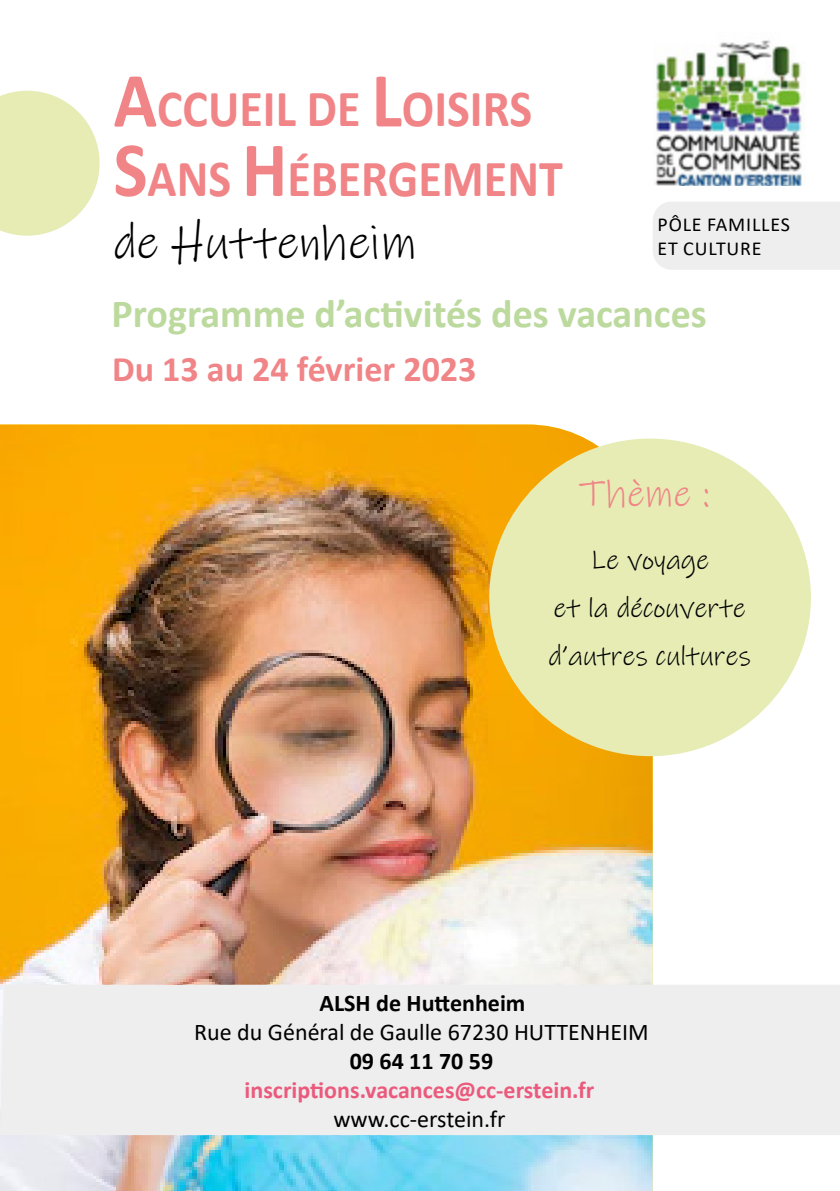
<style>
.page{position:relative;width:840px;height:1191px;background:#fff}
.page>*{position:absolute;margin:0;border:0;box-sizing:border-box;transform-origin:0 0}
.t1{font:700 52.4px "Calibri";color:#f08487;scale:.92 1}
.t2{font:48px "Ink Free";color:#000}
.t3{font:700 40px "Calibri";color:#bcd99e}
.t4{font:38px "Ink Free";color:#f08487}
.t5{font:700 36px "Calibri";color:#f08487}
.t6{font:28px/48px "Ink Free";color:#000;text-align:center}
.t7{font:24px "Calibri";color:#000}
.t8{font:700 24px "Calibri";color:#eb5a7c}
.t9{font:700 24px "Calibri";color:#000}
.t10{font:19.8px/24px "Calibri";letter-spacing:.04em;color:#000}
.s1{font-size:78.4px}
</style>
<div class="page">
<svg style="left:0;top:91px;width:100px;height:145px"></svg>
<img style="left:0;top:424px;width:652px;height:767px">
<div style="left:0;top:984px;width:839px;height:151px;background:#eee"></div>
<img style="left:655px;top:40px;width:147px;height:146px">
<div style="left:653px;top:202px;width:186px;height:68px;background:#eee"></div>
<div style="left:489px;top:438px;width:321px;height:318px;background:#e6ecb4;border-radius:50%"></div>
<h1 class="t1" style="left:113px;top:72px;width:456px"><span class="s1">A</span>CCUEIL DE <span class="s1">L</span>OISIRS</h1>
<h1 class="t1" style="left:113px;top:141px;width:489px"><span class="s1">S</span>ANS <span class="s1">H</span>ÉBERGEMENT</h1>
<h2 class="t2" style="left:113px;top:212px;width:304px">de Huttenheim</h2>
<p class="t10" style="left:657px;top:212px;width:134px">PÔLE FAMILLES<br>ET CULTURE</p>
<h3 class="t3" style="left:111px;top:285px;width:596px">Programme d’activités des vacances</h3>
<h3 class="t5" style="left:112px;top:344px;width:366px">Du 13 au 24 février 2023</h3>
<h3 class="t4" style="left:578px;top:469px;width:132px">Thème :</h3>
<p class="t6" style="left:548px;top:536px;width:204px">Le voyage<br>et la découverte d’autres cultures</p>
<p class="t9" style="left:319px;top:986px;width:207px">ALSH de Huttenheim</p>
<p class="t7" style="left:194px;top:1015px;width:455px">Rue du Général de Gaulle 67230 HUTTENHEIM</p>
<p class="t9" style="left:349px;top:1044px;width:145px">09 64 11 70 59</p>
<p class="t8" style="left:244px;top:1072px;width:351px">inscriptions.vacances@cc-erstein.fr</p>
<p class="t7" style="left:333px;top:1102px;width:173px">www.cc-erstein.fr</p>
</div>
